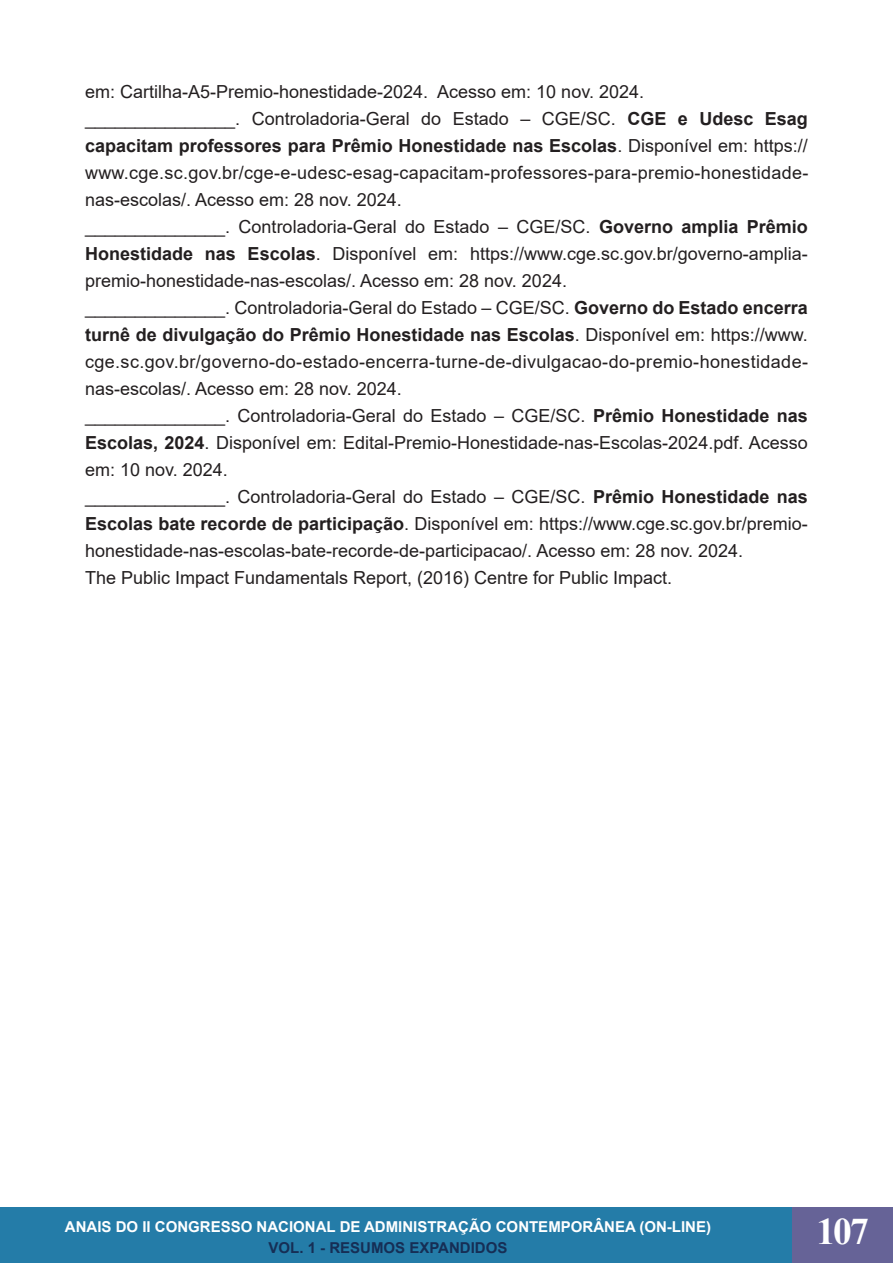
<style>
.page{position:relative;width:893px;height:1263px;background:#fff}
.page>*{position:absolute;margin:0;border:0;box-sizing:border-box;transform-origin:0 0}
.t1{font:700 37.5px "Times New Roman";color:#fff}
.t2{font:18px/27px "Arial";color:#231f20;text-align:justify}
.t3{font:700 15px "Arial";color:#fff}
.t4{font:700 15px "Arial";color:#162e55}
.s1{font-weight:700}
</style>
<div class="page">
<div style="left:0;top:1208px;width:893px;height:55px;background:#247ca8"></div>
<hr style="left:0;top:1208px;width:1px;height:55px;background:#666397">
<div style="left:792px;top:1208px;width:101px;height:55px;background:#666397"></div>
<p class="t2" style="left:85px;top:78px;width:560px">em: Cartilha-A5-Premio-honestidade-2024. Acesso em: 10 nov. 2024.</p>
<p class="t2" style="left:85px;top:105px;width:725px">_______________. Controladoria-Geral do Estado – CGE/SC. <span class="s1">CGE e Udesc Esag capacitam professores para Prêmio Honestidade nas Escolas</span>. Disponível em: https:// www.cge.sc.gov.br/cge-e-udesc-esag-capacitam-professores-para-premio-honestidade&shy;nas-escolas/. Acesso em: 28 nov. 2024.</p>
<p class="t2" style="left:85px;top:213px;width:724px">______________. Controladoria-Geral do Estado – CGE/SC. <span class="s1">Governo amplia Prêmio Honestidade nas Escolas</span>. Disponível em: https://www.cge.sc.gov.br/governo-amplia&shy;premio-honestidade-nas-escolas/. Acesso em: 28 nov. 2024.</p>
<p class="t2" style="left:85px;top:294px;width:724px">______________. Controladoria-Geral do Estado – CGE/SC. <span class="s1">Governo do Estado encerra turnê de divulgação do Prêmio Honestidade nas Escolas</span>. Disponível em: https://www. cge.sc.gov.br/governo-do-estado-encerra-turne-de-divulgacao-do-premio-honestidade&shy;nas-escolas/. Acesso em: 28 nov. 2024.</p>
<p class="t2" style="left:85px;top:402px;width:724px">______________. Controladoria-Geral do Estado – CGE/SC. <span class="s1">Prêmio Honestidade nas Escolas, 2024</span>. Disponível em: Edital-Premio-Honestidade-nas-Escolas-2024.pdf. Acesso em: 10 nov. 2024.</p>
<p class="t2" style="left:85px;top:483px;width:724px">______________. Controladoria-Geral do Estado – CGE/SC. <span class="s1">Prêmio Honestidade nas Escolas bate recorde de participação</span>. Disponível em: https://www.cge.sc.gov.br/premio&shy;honestidade-nas-escolas-bate-recorde-de-participacao/. Acesso em: 28 nov. 2024.</p>
<p class="t2" style="left:85px;top:564px;width:589px">The Public Impact Fundamentals Report, (2016) Centre for Public Impact.</p>
<p class="t3" style="left:65px;top:1216px;width:648px">ANAIS DO II CONGRESSO NACIONAL DE ADMINISTRAÇÃO CONTEMPORÂNEA (ON-LINE)</p>
<p class="t4" style="left:269px;top:1237px;width:240px">VOL. 1 - RESUMOS EXPANDIDOS</p>
<h1 class="t1" style="left:816px;top:1204px;width:54px">107</h1>
</div>
